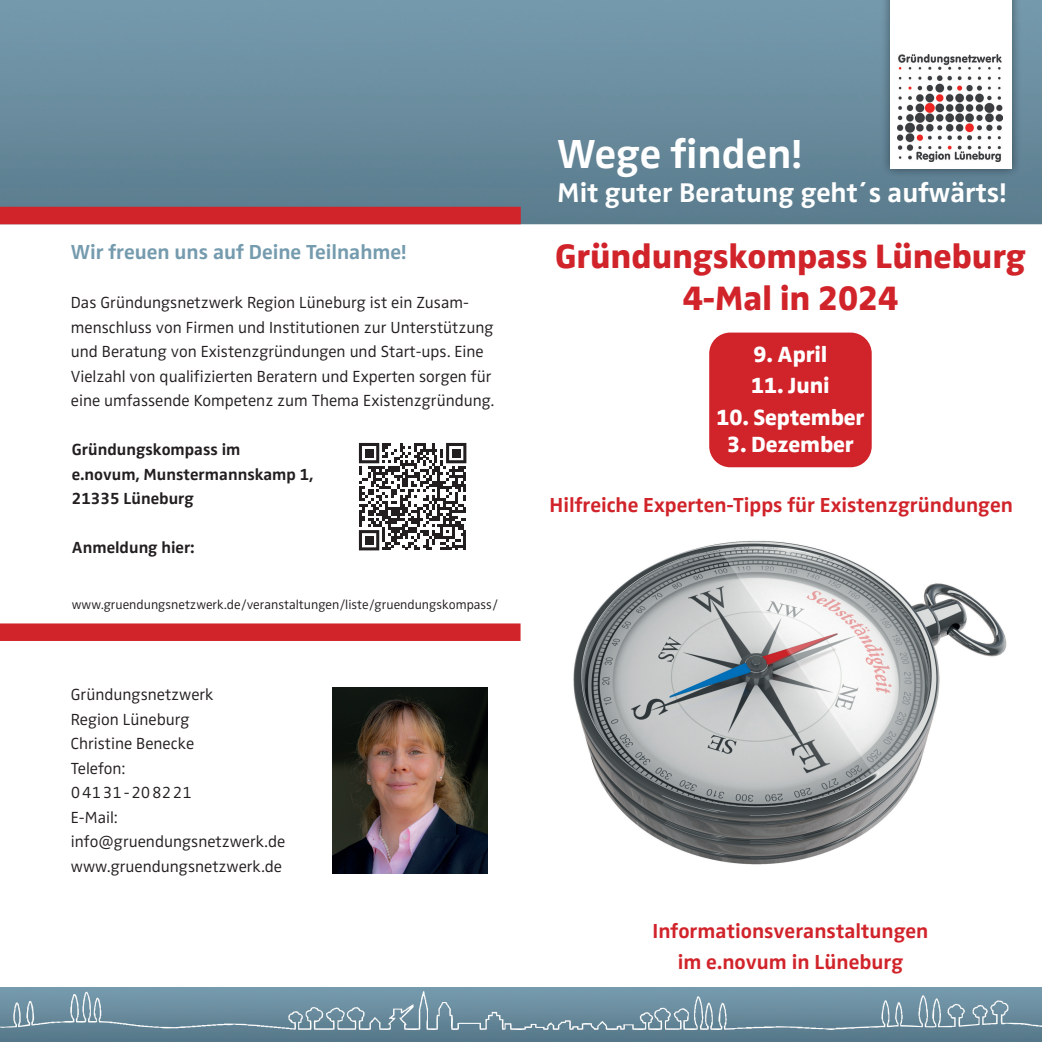
<style>
.page{position:relative;width:1042px;height:1042px;background:#fff}
.page>*{position:absolute;margin:0;border:0;box-sizing:border-box;transform-origin:0 0}
.t1{font:700 42px "Zwo Pro";color:#fff}
.t2{font:800 35px/42px "Zwo Pro";letter-spacing:-.005em;color:#d1232a;text-align:center}
.t3{font:700 28px "Zwo Pro";color:#fff}
.t4{font:800 22.75px "Zwo Pro";letter-spacing:-.005em;color:#fff}
.t5{font:700 21px/31.5px "Zwo Pro";color:#d1232a;text-align:center}
.t6{font:700 21px "Zwo Pro";color:#759bae}
.t7{font:300 16.62px/24.5px "Zwo Pro";color:#231f20}
.t8{font:700 16.62px/24.5px "Zwo Pro";color:#231f20}
.t9{font:300 13.3px "Zwo Pro";color:#231f20}
</style>
<div class="page">
<div style="left:709px;top:333px;width:163px;height:134px;background:#d1232a;border-radius:21px"></div>
<img style="left:573px;top:541px;width:434px;height:324px">
<img style="left:0;top:0;width:1042px;height:224px">
<img style="left:880px;top:0;width:141px;height:178px">
<div style="left:890px;top:0;width:121px;height:169px;background:#fff"></div>
<img style="left:897px;top:55px;width:106px;height:106px">
<img style="left:0;top:987px;width:1042px;height:55px">
<img style="left:290px;top:999px;width:131px;height:29px">
<div style="left:0;top:623px;width:520px;height:18px;background:#d1232a"></div>
<div style="left:0;top:207px;width:521px;height:17px;background:#d1232a"></div>
<svg style="left:359px;top:443px;width:107px;height:107px"></svg>
<div style="left:365px;top:449px;width:8px;height:8px;background:#231f20"></div>
<div style="left:452px;top:449px;width:8px;height:8px;background:#231f20"></div>
<div style="left:365px;top:536px;width:8px;height:8px;background:#231f20"></div>
<img style="left:332px;top:687px;width:155px;height:186px">
<p class="t6" style="left:71px;top:236px;width:337px">Wir freuen uns auf Deine Teilnahme!</p>
<p class="t7" style="left:71px;top:289px;width:425px">Das Gründungsnetzwerk Region Lüneburg ist ein Zusam&shy;menschluss von Firmen und Institutionen zur Unterstützung und Beratung von Existenzgründungen und Start-ups. Eine Vielzahl von qualifizierten Beratern und Experten sorgen für eine umfassende Kompetenz zum Thema Existenzgründung.</p>
<p class="t8" style="left:72px;top:436px;width:243px">Gründungskompass im<br>e.novum, Munstermannskamp 1,<br>21335 Lüneburg</p>
<p class="t8" style="left:72px;top:534px;width:124px">Anmeldung hier:</p>
<p class="t9" style="left:72px;top:595px;width:427px">www.gruendungsnetzwerk.de/veranstaltungen/liste/gruendungskompass/</p>
<p class="t7" style="left:71px;top:681px;width:216px">Gründungsnetzwerk<br>Region Lüneburg<br>Christine Benecke<br>Telefon:<br>04131-208221<br>E-Mail: info@gruendungsnetzwerk.de www.gruendungsnetzwerk.de</p>
<h1 class="t1" style="left:557px;top:122px;width:246px">Wege finden!</h1>
<h3 class="t3" style="left:557px;top:171px;width:451px">Mit guter Beratung geht´s aufwärts!</h3>
<h2 class="t2" style="left:555px;top:233px;width:472px">Gründungskompass Lüneburg<br>4-Mal in 2024</h2>
<h3 class="t4" style="left:753px;top:336px;width:76px">9. April</h3>
<h3 class="t4" style="left:751px;top:368px;width:80px">11. Juni</h3>
<h3 class="t4" style="left:716px;top:400px;width:150px">10. September</h3>
<h3 class="t4" style="left:727px;top:427px;width:128px">3. Dezember</h3>
<p class="t5" style="left:549px;top:487px;width:465px">Hilfreiche Experten-Tipps für Existenzgründungen</p>
<p class="t5" style="left:652px;top:913px;width:277px">Informationsveranstaltungen im e.novum in Lüneburg</p>
</div>
